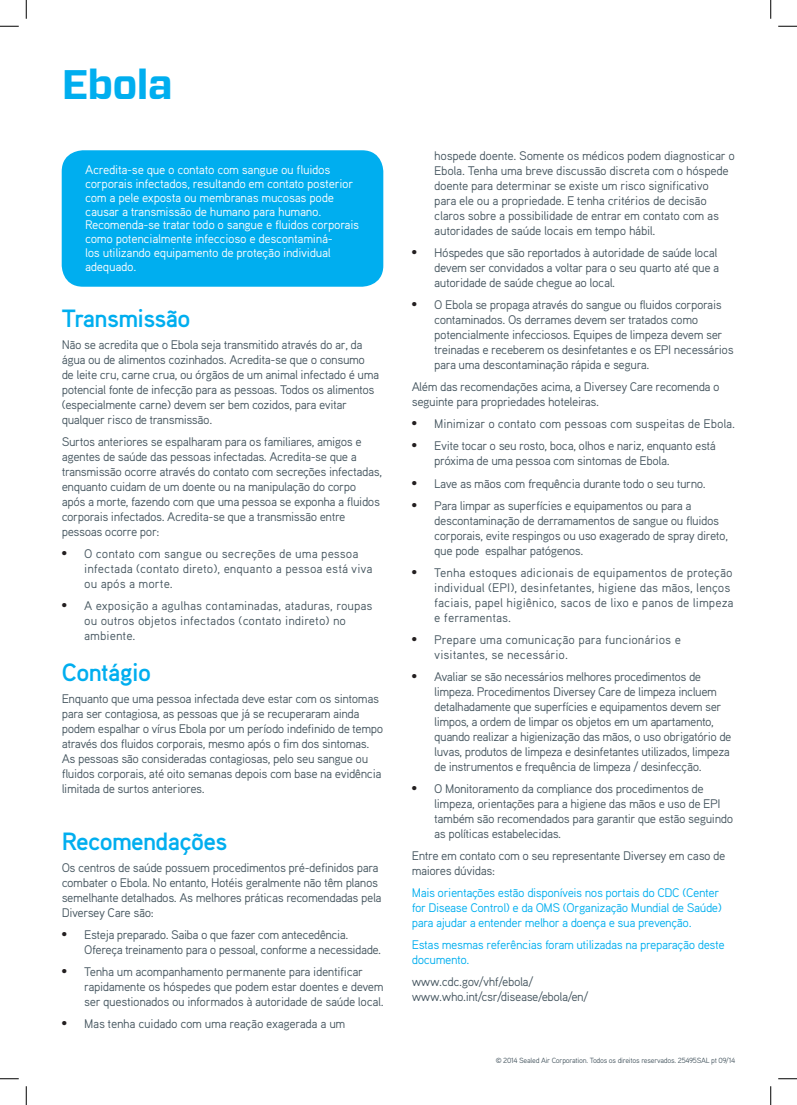
<style>
.page{position:relative;width:797px;height:1105px;background:#fff}
.page>*{position:absolute;margin:0;border:0;box-sizing:border-box;transform-origin:0 0}
.t1{font:700 41.25px "Forza";letter-spacing:-.02em;color:#00aeef}
.t2{font:700 25px "Aaux Pro OT";letter-spacing:-.025em;color:#00aeef}
.t3{font:12.5px/15px "Aaux Pro OT";letter-spacing:-.035em;color:#45555f}
.t4{font:12.5px/15px "Aaux Pro OT";color:#45555f}
.t5{font:12.5px/13.8px "Aaux Pro OT";letter-spacing:-.025em;color:#fff}
.t6{font:12.5px/15px "Aaux Pro OT";letter-spacing:-.035em;color:#00aeef}
.t7{font:12.5px "Aaux Pro OT";letter-spacing:-.01em;color:#45555f}
.t8{font:7.5px "Aaux Pro OT";letter-spacing:-.035em;color:#45555f}
.s1{font-family:"Times";font-size:15px;color:#231f20}
</style>
<div class="page">
<div style="left:62px;top:150px;width:321px;height:137px;background:#00aeef;border-radius:21px"></div>
<svg style="left:0;top:25px;width:19px;height:2px"></svg>
<svg style="left:778px;top:25px;width:19px;height:2px"></svg>
<svg style="left:0;top:1078px;width:19px;height:1px"></svg>
<svg style="left:778px;top:1078px;width:19px;height:1px"></svg>
<svg style="left:25px;top:0;width:2px;height:19px"></svg>
<svg style="left:25px;top:1086px;width:2px;height:19px"></svg>
<svg style="left:770px;top:0;width:1px;height:19px"></svg>
<svg style="left:770px;top:1086px;width:1px;height:19px"></svg>
<h1 class="t1" style="left:62px;top:57px;width:113px">Ebola</h1>
<p class="t5" style="left:85px;top:163px;width:276px">Acredita-se que o contato com sangue ou fluidos corporais infectados, resultando em contato posterior com a pele exposta ou membranas mucosas pode causar a transmissão de humano para humano.<br>Recomenda-se tratar todo o sangue e fluidos corporais como potencialmente infeccioso e descontaminá-<br>los utilizando equipamento de proteção individual adequado.</p>
<h2 class="t2" style="left:62px;top:302px;width:130px">Transmissão</h2>
<p class="t3" style="left:62px;top:337px;width:319px">Não se acredita que o Ebola seja transmitido através do ar, da água ou de alimentos cozinhados. Acredita-se que o consumo de leite cru, carne crua, ou órgãos de um animal infectado é uma potencial fonte de infecção para as pessoas. Todos os alimentos (especialmente carne) devem ser bem cozidos, para evitar qualquer risco de transmissão.</p>
<p class="t3" style="left:62px;top:434px;width:322px">Surtos anteriores se espalharam para os familiares, amigos e agentes de saúde das pessoas infectadas. Acredita-se que a transmissão ocorre através do contato com secreções infectadas, enquanto cuidam de um doente ou na manipulação do corpo após a morte, fazendo com que uma pessoa se exponha a fluidos corporais infectados. Acredita-se que a transmissão entre pessoas ocorre por:</p>
<p class="t4" style="left:84px;top:546px;width:290px;text-indent:-22px"><span class="s1">•</span> O contato com sangue ou secreções de uma pessoa infectada (contato direto), enquanto a pessoa está viva ou após a morte.</p>
<p class="t4" style="left:84px;top:598px;width:290px;text-indent:-22px"><span class="s1">•</span> A exposição a agulhas contaminadas, ataduras, roupas ou outros objetos infectados (contato indireto) no ambiente.</p>
<h2 class="t2" style="left:62px;top:656px;width:91px">Contágio</h2>
<p class="t3" style="left:62px;top:691px;width:323px">Enquanto que uma pessoa infectada deve estar com os sintomas para ser contagiosa, as pessoas que já se recuperaram ainda podem espalhar o vírus Ebola por um período indefinido de tempo através dos fluidos corporais, mesmo após o fim dos sintomas.<br>As pessoas são consideradas contagiosas, pelo seu sangue ou fluidos corporais, até oito semanas depois com base na evidência limitada de surtos anteriores.</p>
<h2 class="t2" style="left:62px;top:825px;width:167px">Recomendações</h2>
<p class="t3" style="left:62px;top:860px;width:321px">Os centros de saúde possuem procedimentos pré-definidos para combater o Ebola. No entanto, Hotéis geralmente não têm planos semelhante detalhados. As melhores práticas recomendadas pela Diversey Care são:</p>
<p class="t3" style="left:84px;top:927px;width:298px;text-indent:-22px"><span class="s1">•</span> Esteja preparado. Saiba o que fazer com antecedência.<br>Ofereça treinamento para o pessoal, conforme a necessidade.</p>
<p class="t3" style="left:84px;top:964px;width:301px;text-indent:-22px"><span class="s1">•</span> Tenha um acompanhamento permanente para identificar rapidamente os hóspedes que podem estar doentes e devem ser questionados ou informados à autoridade de saúde local.</p>
<p class="t3" style="left:62px;top:1016px;width:285px"><span class="s1">•</span> Mas tenha cuidado com uma reação exagerada a um</p>
<p class="t3" style="left:434px;top:148px;width:302px">hospede doente. Somente os médicos podem diagnosticar o Ebola. Tenha uma breve discussão discreta com o hóspede doente para determinar se existe um risco significativo<br>para ele ou a propriedade. E tenha critérios de decisão claros sobre a possibilidade de entrar em contato com as autoridades de saúde locais em tempo hábil.</p>
<p class="t3" style="left:434px;top:245px;width:286px;text-indent:-22px"><span class="s1">•</span> Hóspedes que são reportados à autoridade de saúde local devem ser convidados a voltar para o seu quarto até que a autoridade de saúde chegue ao local.</p>
<p class="t3" style="left:434px;top:297px;width:301px;text-indent:-22px"><span class="s1">•</span> O Ebola se propaga através do sangue ou fluidos corporais contaminados. Os derrames devem ser tratados como potencialmente infecciosos. Equipes de limpeza devem ser treinadas e receberem os desinfetantes e os EPI necessários para uma descontaminação rápida e segura.</p>
<p class="t3" style="left:412px;top:379px;width:309px">Além das recomendações acima, a Diversey Care recomenda o seguinte para propriedades hoteleiras.</p>
<p class="t7" style="left:412px;top:416px;width:325px"><span class="s1">•</span> Minimizar o contato com pessoas com suspeitas de Ebola.</p>
<p class="t3" style="left:434px;top:438px;width:283px;text-indent:-22px"><span class="s1">•</span> Evite tocar o seu rosto, boca, olhos e nariz, enquanto está próxima de uma pessoa com sintomas de Ebola.</p>
<p class="t3" style="left:412px;top:475px;width:296px"><span class="s1">•</span> Lave as mãos com frequência durante todo o seu turno.</p>
<p class="t3" style="left:434px;top:497px;width:295px;text-indent:-22px"><span class="s1">•</span> Para limpar as superfícies e equipamentos ou para a descontaminação de derramamentos de sangue ou fluidos corporais, evite respingos ou uso exagerado de spray direto, que pode espalhar patógenos.</p>
<p class="t4" style="left:434px;top:564px;width:301px;text-indent:-22px"><span class="s1">•</span> Tenha estoques adicionais de equipamentos de proteção individual (EPI), desinfetantes, higiene das mãos, lenços faciais, papel higiênico, sacos de lixo e panos de limpeza e ferramentas.</p>
<p class="t4" style="left:434px;top:632px;width:248px;text-indent:-22px"><span class="s1">•</span> Prepare uma comunicação para funcionários e visitantes, se necessário.</p>
<p class="t3" style="left:434px;top:669px;width:299px;text-indent:-22px"><span class="s1">•</span> Avaliar se são necessários melhores procedimentos de limpeza. Procedimentos Diversey Care de limpeza incluem detalhadamente que superfícies e equipamentos devem ser limpos, a ordem de limpar os objetos em um apartamento, quando realizar a higienização das mãos, o uso obrigatório de luvas, produtos de limpeza e desinfetantes utilizados, limpeza de instrumentos e frequência de limpeza / desinfecção.</p>
<p class="t3" style="left:434px;top:781px;width:300px;text-indent:-22px"><span class="s1">•</span> O Monitoramento da compliance dos procedimentos de limpeza, orientações para a higiene das mãos e uso de EPI também são recomendados para garantir que estão seguindo as políticas estabelecidas.</p>
<p class="t3" style="left:412px;top:848px;width:315px">Entre em contato com o seu representante Diversey em caso de maiores dúvidas:</p>
<p class="t6" style="left:412px;top:885px;width:312px">Mais orientações estão disponíveis nos portais do CDC (Center for Disease Control) e da OMS (Organização Mundial de Saúde) para ajudar a entender melhor a doença e sua prevenção.</p>
<p class="t6" style="left:412px;top:937px;width:314px">Estas mesmas referências foram utilizadas na preparação deste documento.</p>
<p class="t3" style="left:412px;top:974px;width:178px">www.cdc.gov/vhf/ebola/ www.who.int/csr/disease/ebola/en/</p>
<p class="t8" style="left:496px;top:1056px;width:241px">© 2014 Sealed Air Corporation. Todos os direitos reservados. 25495SAL pt 09/14</p>
</div>
